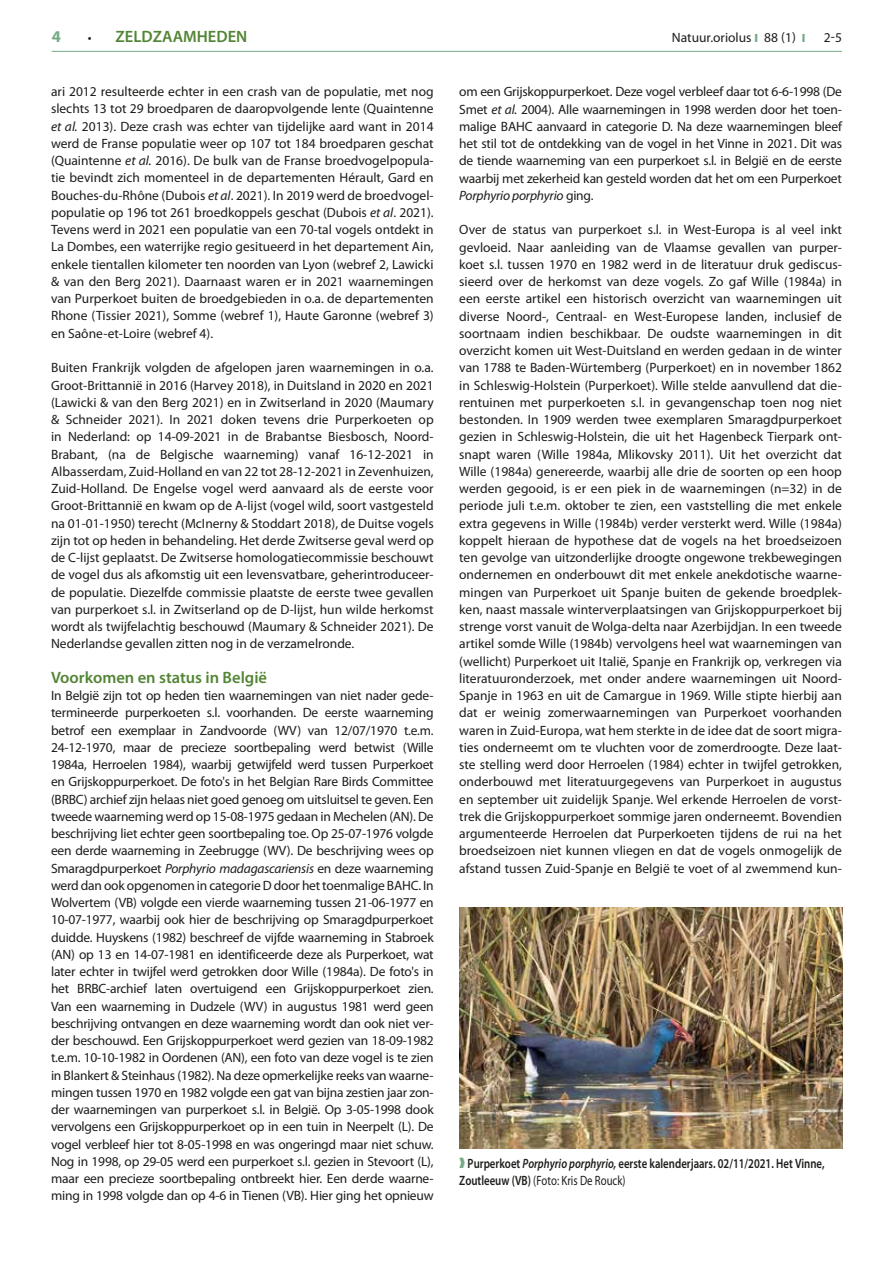
<style>
.page{position:relative;width:893px;height:1263px;background:#fff}
.page>*{position:absolute;margin:0;border:0;box-sizing:border-box;transform-origin:0 0}
.t1{font:600 16.5px "Myriad Pro";color:#538535}
.t2{font:700 16.5px "Myriad Pro";color:#75aa84}
.t3{font:13.5px/17.2px "Myriad Pro";color:#1d1d1b;text-align:justify}
.t4{font:600 13.5px/16.5px "Myriad Pro";color:#1d1d1b;scale:.8 1}
.s1{font-weight:400;font-size:13.5px;color:#1d1d1b}
.s2{font-weight:900;font-size:12px;color:#75aa84}
.s3{color:#fff}
.s4{font-style:italic}
.s5{color:#75aa84}
.s6{font-weight:400}
</style>
<div class="page">
<hr style="left:52px;top:51px;width:790px;height:1px;background:#75aa84">
<img style="left:459px;top:907px;width:383px;height:241px">
<p class="t2" style="left:52px;top:25px;width:11px">4</p>
<p class="t1" style="left:88px;top:27px;width:161px"><span class="s1">•</span> ZELDZAAMHEDEN</p>
<p class="t3" style="left:672px;top:29px;width:173px">Natuur.oriolus <span class="s2">I</span> 88 (1) <span class="s2">I</span> <span class="s3">20-30</span></p>
<p class="t3" style="left:824px;top:29px;width:20px">2-5</p>
<p class="t3" style="left:51px;top:83px;width:384px">ari 2012 resulteerde echter in een crash van de populatie, met nog slechts 13 tot 29 broedparen de daaropvolgende lente (Quaintenne <span class="s4">et al.</span> 2013). Deze crash was echter van tijdelijke aard want in 2014 werd de Franse populatie weer op 107 tot 184 broedparen geschat (Quaintenne <span class="s4">et al.</span> 2016). De bulk van de Franse broedvogelpopula&shy;tie bevindt zich momenteel in de departementen Hérault, Gard en Bouches-du-Rhône (Dubois <span class="s4">et al</span>. 2021). In 2019 werd de broedvogel&shy;populatie op 196 tot 261 broedkoppels geschat (Dubois <span class="s4">et al</span>. 2021).<br>Tevens werd in 2021 een populatie van een 70-tal vogels ontdekt in La Dombes, een waterrijke regio gesitueerd in het departement Ain, enkele tientallen kilometer ten noorden van Lyon (webref 2, Lawicki &amp; van den Berg 2021). Daarnaast waren er in 2021 waarnemingen van Purperkoet buiten de broedgebieden in o.a. de departementen Rhone (Tissier 2021), Somme (webref 1), Haute Garonne (webref 3) en Saône-et-Loire (webref 4).</p>
<p class="t3" style="left:51px;top:359px;width:384px">Buiten Frankrijk volgden de afgelopen jaren waarnemingen in o.a.<br>Groot-Brittannië in 2016 (Harvey 2018), in Duitsland in 2020 en 2021 (Lawicki &amp; van den Berg 2021) en in Zwitserland in 2020 (Maumary &amp; Schneider 2021). In 2021 doken tevens drie Purperkoeten op in Nederland: op 14-09-2021 in de Brabantse Biesbosch, Noord-Brabant, (na de Belgische waarneming) vanaf 16-12-2021 in Albasserdam, Zuid-Holland en van 22 tot 28-12-2021 in Zevenhuizen, Zuid-Holland. De Engelse vogel werd aanvaard als de eerste voor Groot-Brittannië en kwam op de A-lijst (vogel wild, soort vastgesteld na 01-01-1950) terecht (McInerny &amp; Stoddart 2018), de Duitse vogels zijn tot op heden in behandeling. Het derde Zwitserse geval werd op de C-lijst geplaatst. De Zwitserse homologatiecommissie beschouwt de vogel dus als afkomstig uit een levensvatbare, geherintroduceer&shy;de populatie. Diezelfde commissie plaatste de eerste twee gevallen van purperkoet s.l. in Zwitserland op de D-lijst, hun wilde herkomst wordt als twijfelachtig beschouwd (Maumary &amp; Schneider 2021). De Nederlandse gevallen zitten nog in de verzamelronde.</p>
<p class="t1" style="left:51px;top:668px;width:218px">Voorkomen en status in België</p>
<p class="t3" style="left:51px;top:687px;width:384px">In België zijn tot op heden tien waarnemingen van niet nader gede&shy;termineerde purperkoeten s.l. voorhanden. De eerste waarneming betrof een exemplaar in Zandvoorde (WV) van 12/07/1970 t.e.m.<br>24-12-1970, maar de precieze soortbepaling werd betwist (Wille 1984a, Herroelen 1984), waarbij getwijfeld werd tussen Purperkoet en Grijskoppurperkoet. De foto's in het Belgian Rare Birds Committee (BRBC) archief zijn helaas niet goed genoeg om uitsluitsel te geven. Een tweede waarneming werd op 15-08-1975 gedaan in Mechelen (AN). De beschrijving liet echter geen soortbepaling toe. Op 25-07-1976 volgde een derde waarneming in Zeebrugge (WV). De beschrijving wees op Smaragdpurperkoet <span class="s4">Porphyrio madagascariensis</span> en deze waarneming werd dan ook opgenomen in categorie D door het toenmalige BAHC. In Wolvertem (VB) volgde een vierde waarneming tussen 21-06-1977 en 10-07-1977, waarbij ook hier de beschrijving op Smaragdpurperkoet duidde. Huyskens (1982) beschreef de vijfde waarneming in Stabroek (AN) op 13 en 14-07-1981 en identificeerde deze als Purperkoet, wat later echter in twijfel werd getrokken door Wille (1984a). De foto's in het BRBC-archief laten overtuigend een Grijskoppurperkoet zien.<br>Van een waarneming in Dudzele (WV) in augustus 1981 werd geen beschrijving ontvangen en deze waarneming wordt dan ook niet ver&shy;der beschouwd. Een Grijskoppurperkoet werd gezien van 18-09-1982 t.e.m. 10-10-1982 in Oordenen (AN), een foto van deze vogel is te zien in Blankert &amp; Steinhaus (1982). Na deze opmerkelijke reeks van waarne&shy;mingen tussen 1970 en 1982 volgde een gat van bijna zestien jaar zon&shy;der waarnemingen van purperkoet s.l. in België. Op 3-05-1998 dook vervolgens een Grijskoppurperkoet op in een tuin in Neerpelt (L). De vogel verbleef hier tot 8-05-1998 en was ongeringd maar niet schuw.<br>Nog in 1998, op 29-05 werd een purperkoet s.l. gezien in Stevoort (L), maar een precieze soortbepaling ontbreekt hier. Een derde waarne&shy;ming in 1998 volgde dan op 4-6 in Tienen (VB). Hier ging het opnieuw</p>
<p class="t3" style="left:459px;top:83px;width:384px">om een Grijskoppurperkoet. Deze vogel verbleef daar tot 6-6-1998 (De Smet <span class="s4">et al.</span> 2004). Alle waarnemingen in 1998 werden door het toen&shy;malige BAHC aanvaard in categorie D. Na deze waarnemingen bleef het stil tot de ontdekking van de vogel in het Vinne in 2021. Dit was de tiende waarneming van een purperkoet s.l. in België en de eerste waarbij met zekerheid kan gesteld worden dat het om een Purperkoet <span class="s4">Porphyrio porphyrio</span> ging.</p>
<p class="t3" style="left:459px;top:221px;width:384px">Over de status van purperkoet s.l. in West-Europa is al veel inkt gevloeid. Naar aanleiding van de Vlaamse gevallen van purper&shy;koet s.l. tussen 1970 en 1982 werd in de literatuur druk gediscus&shy;sieerd over de herkomst van deze vogels. Zo gaf Wille (1984a) in een eerste artikel een historisch overzicht van waarnemingen uit diverse Noord-, Centraal- en West-Europese landen, inclusief de soortnaam indien beschikbaar. De oudste waarnemingen in dit overzicht komen uit West-Duitsland en werden gedaan in de winter van 1788 te Baden-Würtemberg (Purperkoet) en in november 1862 in Schleswig-Holstein (Purperkoet). Wille stelde aanvullend dat die&shy;rentuinen met purperkoeten s.l. in gevangenschap toen nog niet bestonden. In 1909 werden twee exemplaren Smaragdpurperkoet gezien in Schleswig-Holstein, die uit het Hagenbeck Tierpark ont&shy;snapt waren (Wille 1984a, Mlikovsky 2011). Uit het overzicht dat Wille (1984a) genereerde, waarbij alle drie de soorten op een hoop werden gegooid, is er een piek in de waarnemingen (n=32) in de periode juli t.e.m. oktober te zien, een vaststelling die met enkele extra gegevens in Wille (1984b) verder versterkt werd. Wille (1984a) koppelt hieraan de hypothese dat de vogels na het broedseizoen ten gevolge van uitzonderlijke droogte ongewone trekbewegingen ondernemen en onderbouwt dit met enkele anekdotische waarne&shy;mingen van Purperkoet uit Spanje buiten de gekende broedplek&shy;ken, naast massale winterverplaatsingen van Grijskoppurperkoet bij strenge vorst vanuit de Wolga-delta naar Azerbijdjan. In een tweede artikel somde Wille (1984b) vervolgens heel wat waarnemingen van (wellicht) Purperkoet uit Italië, Spanje en Frankrijk op, verkregen via literatuuronderzoek, met onder andere waarnemingen uit Noord-Spanje in 1963 en uit de Camargue in 1969. Wille stipte hierbij aan dat er weinig zomerwaarnemingen van Purperkoet voorhanden waren in Zuid-Europa, wat hem sterkte in de idee dat de soort migra&shy;ties onderneemt om te vluchten voor de zomerdroogte. Deze laat&shy;ste stelling werd door Herroelen (1984) echter in twijfel getrokken, onderbouwd met literatuurgegevens van Purperkoet in augustus en september uit zuidelijk Spanje. Wel erkende Herroelen de vorst&shy;trek die Grijskoppurperkoet sommige jaren onderneemt. Bovendien argumenteerde Herroelen dat Purperkoeten tijdens de rui na het broedseizoen niet kunnen vliegen en dat de vogels onmogelijk de afstand tussen Zuid-Spanje en België te voet of al zwemmend kun-</p>
<p class="t4" style="left:459px;top:1155px;width:458px"><span class="s5">❱</span> Purperkoet <span class="s4">Porphyrio porphyrio,</span> eerste kalenderjaars. 02/11/2021. Het Vinne,<br>Zoutleeuw (VB) <span class="s6">(Foto: Kris De Rouck)</span></p>
</div>
